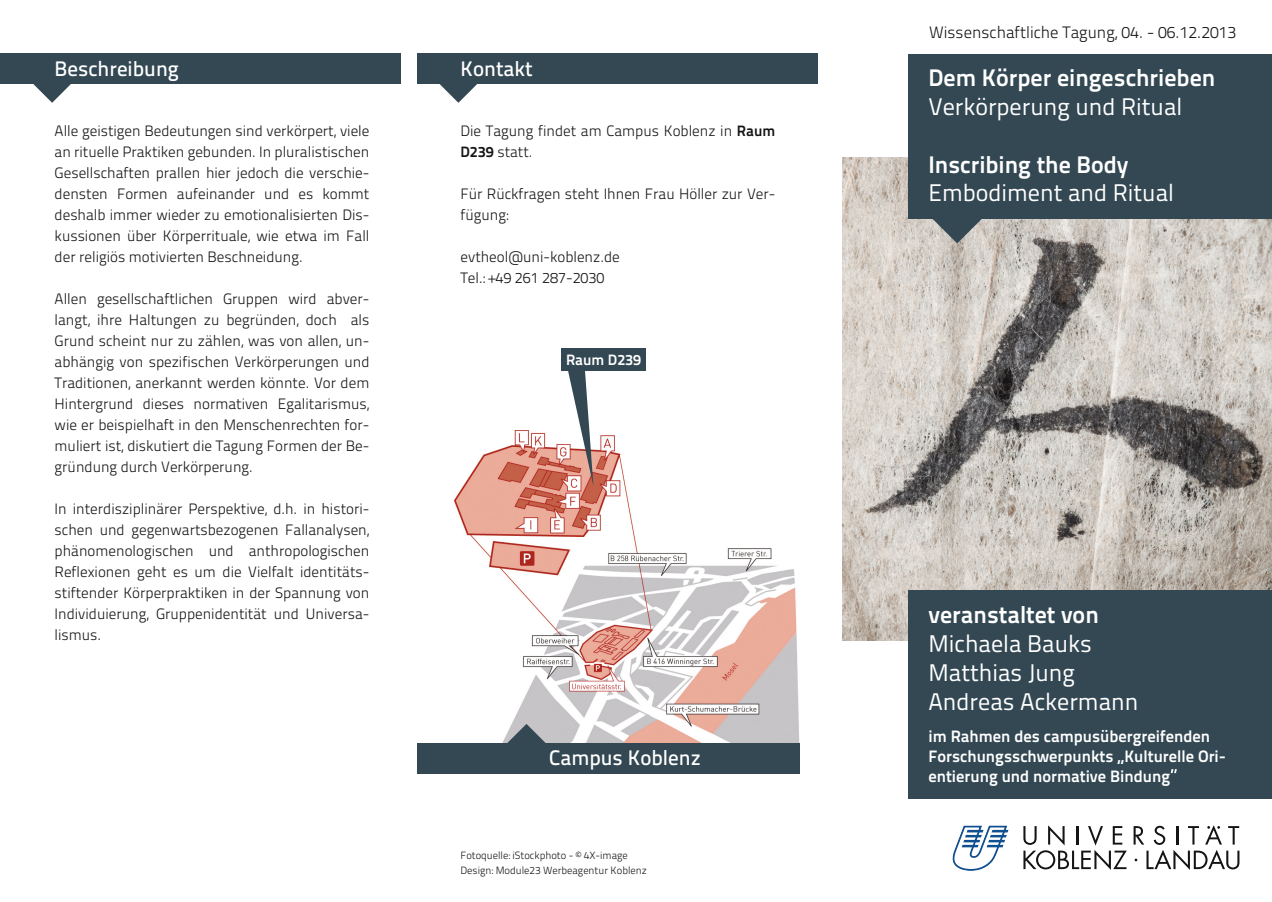
<style>
.page{position:relative;width:1272px;height:902px;background:#fff}
.page>*{position:absolute;margin:0;border:0;box-sizing:border-box;transform-origin:0 0}
.t1{font:24px/28.8px "Titillium Text 22 L";color:#fff}
.t2{font:700 24px "Titillium Text 22 L";color:#fff}
.t3{font:500 21px "Titillium Text 22 L";color:#fff}
.t4{font:700 16.5px/19.8px "Titillium Text 22 L";color:#fff}
.t5{font:300 16.5px "Titillium Text 22 L";color:#131413}
.t6{font:300 15px/21px "Titillium Text 22 L";color:#131413;text-align:justify}
.t7{font:700 15px "Titillium Text 22 L";color:#fff}
.t8{font:300 10.5px/15px "Titillium Text 22 L";color:#131413}
.s1{font-weight:700}
</style>
<div class="page">
<img style="left:842px;top:157px;width:429px;height:483px">
<svg style="left:952px;top:825px;width:56px;height:46px"></svg>
<svg style="left:1023px;top:825px;width:103px;height:44px"></svg>
<svg style="left:1133px;top:825px;width:106px;height:44px"></svg>
<div style="left:909px;top:590px;width:362px;height:209px;background:#334853"></div>
<img style="left:454px;top:430px;width:345px;height:313px">
<div style="left:909px;top:54px;width:362px;height:164px;background:#334853"></div>
<svg style="left:932px;top:218px;width:50px;height:25px"></svg>
<svg style="left:33px;top:84px;width:38px;height:19px"></svg>
<div style="left:0;top:54px;width:400px;height:30px;background:#334853"></div>
<svg style="left:439px;top:84px;width:38px;height:19px"></svg>
<div style="left:417px;top:54px;width:400px;height:30px;background:#334853"></div>
<svg style="left:506px;top:723px;width:40px;height:20px"></svg>
<div style="left:417px;top:743px;width:382px;height:30px;background:#334853"></div>
<svg style="left:568px;top:371px;width:25px;height:115px"></svg>
<div style="left:561px;top:348px;width:84px;height:23px;background:#334853"></div>
<svg style="left:1170px;top:769px;width:6px;height:4px"></svg>
<h2 class="t3" style="left:55px;top:52px;width:126px">Beschreibung</h2>
<p class="t6" style="left:55px;top:119px;width:316px">Alle geistigen Bedeutungen sind verkörpert, viele an rituelle Praktiken gebunden. In pluralistischen Gesellschaften prallen hier jedoch die verschie&shy;densten Formen aufeinander und es kommt deshalb immer wieder zu emotionalisierten Dis&shy;kussionen über Körperrituale, wie etwa im Fall der religiös motivierten Beschneidung.</p>
<p class="t6" style="left:55px;top:287px;width:316px">Allen gesellschaftlichen Gruppen wird abver&shy;langt, ihre Haltungen zu begründen, doch als Grund scheint nur zu zählen, was von allen, un&shy;abhängig von spezifischen Verkörperungen und Traditionen, anerkannt werden könnte. Vor dem Hintergrund dieses normativen Egalitarismus, wie er beispielhaft in den Menschenrechten for&shy;muliert ist, diskutiert die Tagung Formen der Be&shy;gründung durch Verkörperung.</p>
<p class="t6" style="left:55px;top:497px;width:316px">In interdisziplinärer Perspektive, d.h. in histori&shy;schen und gegenwartsbezogenen Fallanalysen, phänomenologischen und anthropologischen Reflexionen geht es um die Vielfalt identitäts&shy;stiftender Körperpraktiken in der Spannung von Individuierung, Gruppenidentität und Universa&shy;lismus.</p>
<h2 class="t3" style="left:460px;top:52px;width:74px">Kontakt</h2>
<p class="t6" style="left:460px;top:119px;width:316px">Die Tagung findet am Campus Koblenz in <span class="s1">Raum<br>D239</span> statt.</p>
<p class="t6" style="left:460px;top:182px;width:316px">Für Rückfragen steht Ihnen Frau Höller zur Ver&shy;fügung:</p>
<p class="t6" style="left:460px;top:245px;width:161px">evtheol@uni-koblenz.de<br>Tel.: +49 261 287-2030</p>
<p class="t7" style="left:566px;top:348px;width:77px">Raum D239</p>
<h2 class="t3" style="left:549px;top:742px;width:153px">Campus Koblenz</h2>
<p class="t8" style="left:460px;top:847px;width:188px">Fotoquelle: iStockphoto - © 4X-image<br>Design: Module23 Werbeagentur Koblenz</p>
<p class="t5" style="left:929px;top:20px;width:308px">Wissenschaftliche Tagung, 04. - 06.12.2013</p>
<h1 class="t2" style="left:928px;top:59px;width:288px">Dem Körper eingeschrieben</h1>
<h1 class="t1" style="left:928px;top:91px;width:255px">Verkörperung und Ritual</h1>
<h1 class="t2" style="left:928px;top:146px;width:202px">Inscribing the Body</h1>
<h1 class="t1" style="left:928px;top:177px;width:247px">Embodiment and Ritual</h1>
<h1 class="t2" style="left:928px;top:596px;width:172px">veranstaltet von</h1>
<h1 class="t1" style="left:928px;top:628px;width:211px">Michaela Bauks<br>Matthias Jung<br>Andreas Ackermann</h1>
<p class="t4" style="left:928px;top:725px;width:299px">im Rahmen des campusübergreifenden<br>Forschungsschwerpunkts „Kulturelle Ori&shy;entierung und normative Bindung</p>
</div>
